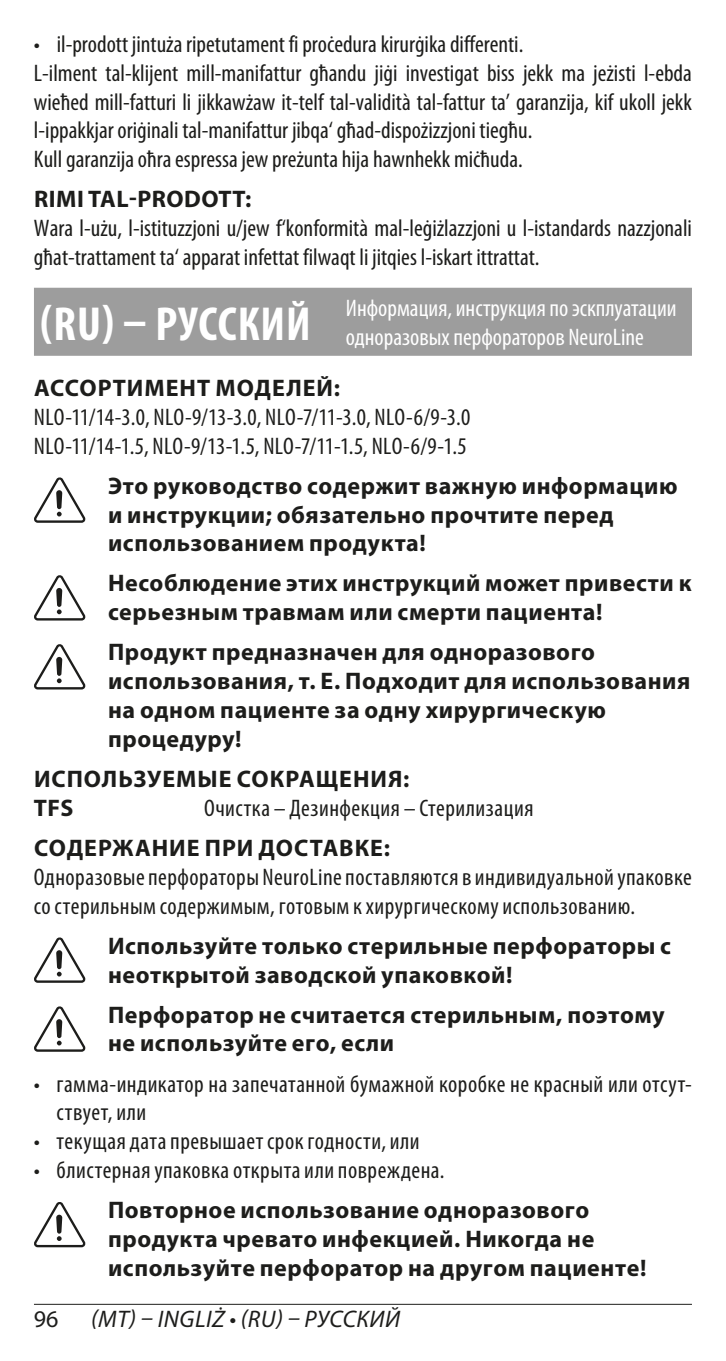
<style>
.page{position:relative;width:726px;height:1361px;background:#fff}
.page>*{position:absolute;margin:0;border:0;box-sizing:border-box;transform-origin:0 0}
.t1{font:700 condensed 48px "Myriad Pro";letter-spacing:.02em;color:#fff}
.t2{font:700 24px/28.8px "Myriad Pro";letter-spacing:.025em;color:#1d1d1b}
.t3{font:condensed 24px/28.8px "Myriad Pro";color:#1d1d1b}
.t4{font:condensed 24px/28.8px "Myriad Pro";letter-spacing:.02em;color:#1d1d1b}
.t5{font:condensed 24px/28.8px "Myriad Pro";color:#fff}
.t6{font:italic 24px "Myriad Pro";letter-spacing:.02em;color:#1d1d1b}
.t7{font:24px "Myriad Pro";color:#1d1d1b}
</style>
<div class="page">
<hr style="left:34px;top:1303px;width:658px;height:2px;background:#1d1d1b">
<div style="left:34px;top:288px;width:658px;height:68px;background:#9d9d9d"></div>
<svg style="left:34px;top:477px;width:51px;height:46px"></svg>
<svg style="left:34px;top:575px;width:51px;height:45px"></svg>
<svg style="left:34px;top:644px;width:51px;height:45px"></svg>
<svg style="left:34px;top:937px;width:51px;height:46px"></svg>
<svg style="left:34px;top:1006px;width:51px;height:45px"></svg>
<svg style="left:34px;top:1202px;width:51px;height:45px"></svg>
<p class="t3" style="left:34px;top:30px;width:659px">• il-prodott jintuża ripetutament fi proċedura kirurġika differenti.<br>L-ilment tal-klijent mill-manifattur għandu jiġi investigat biss jekk ma jeżisti l-ebda wieħed mill-fatturi li jikkawżaw it-telf tal-validità tal-fattur ta’ garanzija, kif ukoll jekk l-ippakkjar oriġinali tal-manifattur jibqa‘ għad-dispożizzjoni tiegħu.<br>Kull garanzija oħra espressa jew preżunta hija hawnhekk miċħuda.</p>
<p class="t2" style="left:34px;top:184px;width:218px">RIMI TAL-PRODOTT:</p>
<p class="t3" style="left:34px;top:214px;width:659px">Wara l-użu, l-istituzzjoni u/jew f‘konformità mal-leġiżlazzjoni u l-istandards nazzjonali għat-trattament ta‘ apparat infettat filwaqt li jitqies l-iskart ittrattat.</p>
<h1 class="t1" style="left:40px;top:297px;width:272px">(RU) – РУССКИЙ</h1>
<p class="t5" style="left:346px;top:294px;width:332px">Информация, инструкция по эскплуатации одноразовых перфораторов NeuroLine</p>
<p class="t2" style="left:34px;top:373px;width:307px">АССОРТИМЕНТ МОДЕЛЕЙ:</p>
<p class="t3" style="left:34px;top:403px;width:438px">NLO-11/14-3.0, NLO-9/13-3.0, NLO-7/11-3.0, NLO-6/9-3.0<br>NLO-11/14-1.5, NLO-9/13-1.5, NLO-7/11-1.5, NLO-6/9-1.5</p>
<p class="t2" style="left:108px;top:470px;width:571px">Это руководство содержит важную информацию и инструкции; обязательно прочтите перед использованием продукта!</p>
<p class="t2" style="left:108px;top:568px;width:585px">Несоблюдение этих инструкций может привести к серьезным травмам или смерти пациента!</p>
<p class="t2" style="left:108px;top:637px;width:584px">Продукт предназначен для одноразового использования, т. Е. Подходит для использования на одном пациенте за одну хирургическую процедуру!</p>
<p class="t2" style="left:34px;top:764px;width:377px">ИСПОЛЬЗУЕМЫЕ СОКРАЩЕНИЯ:<br>TFS</p>
<p class="t4" style="left:204px;top:794px;width:331px">Очистка – Дезинфекция – Стерилизация</p>
<p class="t2" style="left:34px;top:832px;width:357px">СОДЕРЖАНИЕ ПРИ ДОСТАВКЕ:</p>
<p class="t4" style="left:34px;top:863px;width:659px">Одноразовые перфораторы NeuroLine поставляются в индивидуальной упаковке со стерильным содержимым, готовым к хирургическому использованию.</p>
<p class="t2" style="left:108px;top:930px;width:564px">Используйте только стерильные перфораторы с неоткрытой заводской упаковкой!</p>
<p class="t2" style="left:108px;top:999px;width:558px">Перфоратор не считается стерильным, поэтому не используйте его, если</p>
<p class="t4" style="left:57px;top:1069px;width:636px;text-indent:-23px">• гамма-индикатор на запечатанной бумажной коробке не красный или отсут&shy;ствует, или</p>
<p class="t4" style="left:34px;top:1127px;width:387px">• текущая дата превышает срок годности, или</p>
<p class="t4" style="left:34px;top:1156px;width:412px">• блистерная упаковка открыта или повреждена.</p>
<p class="t2" style="left:108px;top:1195px;width:540px">Повторное использование одноразового продукта чревато инфекцией. Никогда не используйте перфоратор на другом пациенте!</p>
<p class="t7" style="left:34px;top:1303px;width:26px">96</p>
<p class="t6" style="left:91px;top:1303px;width:311px">(MT) – INGLIŻ • (RU) – РУССКИЙ</p>
</div>
